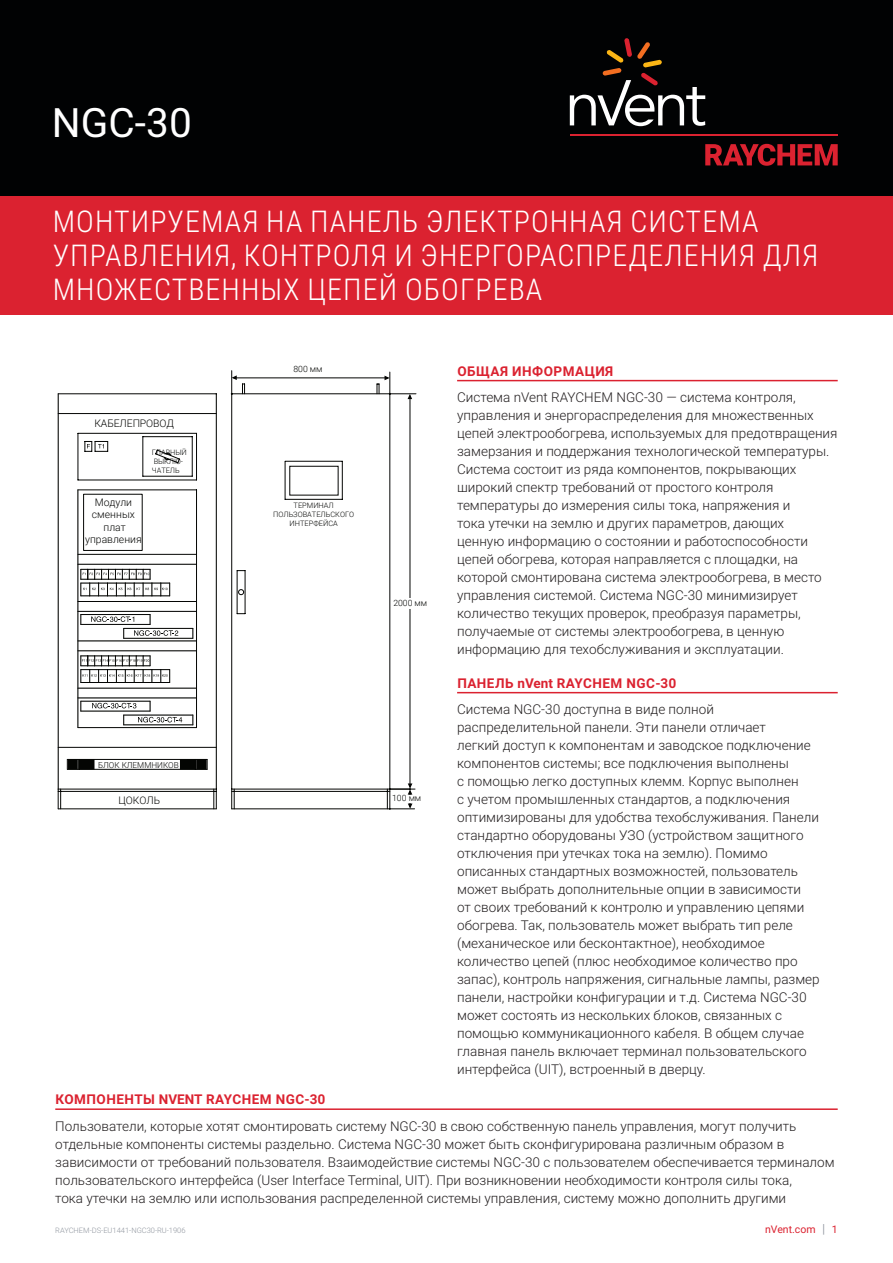
<style>
.page{position:relative;width:893px;height:1263px;background:#fff}
.page>*{position:absolute;margin:0;border:0;box-sizing:border-box;transform-origin:0 0}
.Page_1_Header_-_nVen{font:40.5px "Roboto";color:#fff}
.Page_1_Subhead_White{font:300 30px/33.8px "Roboto Condensed";letter-spacing:.035em;color:#fff}
.Text_-_nVent_Data_Sh{font:300 13.5px/18px "Roboto";color:#231f20}
.Subhead_-_nVent_Data{font:700 13.5px "Roboto";letter-spacing:.035em;color:#db2230}
.t1{font:10.5px "Roboto";color:#db2230}
.t2{font:300 10.35px/12.5px "Roboto";color:#040503;text-align:center}
.t3{font:300 8.7px "Roboto";color:#040503}
.t4{font:300 8.25px "Roboto";color:#040503}
.t5{font:300 7.5px/9px "Roboto";color:#040503;text-align:center}
.t6{font:300 7.5px "Roboto";color:#8f959e}
.s1{font-size:12.6px;color:#8f959e}
</style>
<div class="page">
<div style="left:0;top:0;width:893px;height:196px;background:#010203"></div>
<svg style="left:705px;top:144px;width:133px;height:22px"></svg>
<hr style="left:570px;top:134px;width:268px;height:2px;background:#db2230">
<svg style="left:570px;top:38px;width:135px;height:88px"></svg>
<div style="left:0;top:196px;width:893px;height:118px;background:#db2230"></div>
<hr style="left:457px;top:380px;width:381px;height:1px;background:#db2230">
<hr style="left:457px;top:692px;width:381px;height:1px;background:#db2230">
<svg style="left:58px;top:383px;width:332px;height:426px"></svg>
<svg style="left:231px;top:789px;width:1px;height:20px"></svg>
<hr style="left:410px;top:396px;width:1px;height:391px;background:#040503">
<hr style="left:234px;top:378px;width:154px;height:1px;background:#040503">
<hr style="left:232px;top:393px;width:158px;height:1px;background:#040503">
<hr style="left:390px;top:394px;width:1px;height:395px;background:#040503">
<hr style="left:232px;top:808px;width:158px;height:1px;background:#040503">
<hr style="left:231px;top:394px;width:1px;height:395px;background:#040503">
<hr style="left:232px;top:789px;width:158px;height:1px;background:#040503">
<svg style="left:58px;top:413px;width:159px;height:357px"></svg>
<hr style="left:78px;top:564px;width:119px;height:1px;background:#040503">
<hr style="left:78px;top:554px;width:119px;height:1px;background:#040503">
<hr style="left:78px;top:601px;width:119px;height:1px;background:#040503">
<hr style="left:78px;top:611px;width:119px;height:1px;background:#040503">
<hr style="left:81px;top:614px;width:69px;height:1px;background:#040503">
<hr style="left:81px;top:624px;width:69px;height:1px;background:#040503">
<hr style="left:124px;top:638px;width:69px;height:1px;background:#040503">
<hr style="left:124px;top:628px;width:69px;height:1px;background:#040503">
<hr style="left:78px;top:651px;width:119px;height:1px;background:#040503">
<hr style="left:78px;top:641px;width:119px;height:1px;background:#040503">
<hr style="left:78px;top:727px;width:119px;height:1px;background:#040503">
<hr style="left:58px;top:747px;width:158px;height:1px;background:#040503">
<hr style="left:124px;top:715px;width:69px;height:1px;background:#040503">
<hr style="left:124px;top:725px;width:69px;height:1px;background:#040503">
<hr style="left:81px;top:711px;width:69px;height:1px;background:#040503">
<hr style="left:81px;top:701px;width:69px;height:1px;background:#040503">
<hr style="left:78px;top:698px;width:119px;height:1px;background:#040503">
<hr style="left:78px;top:688px;width:119px;height:1px;background:#040503">
<hr style="left:67px;top:759px;width:140px;height:1px;background:#040503">
<svg style="left:67px;top:760px;width:28px;height:9px"></svg>
<svg style="left:180px;top:759px;width:28px;height:10px"></svg>
<hr style="left:285px;top:461px;width:57px;height:1px;background:#040503">
<hr style="left:342px;top:461px;width:1px;height:38px;background:#040503">
<hr style="left:285px;top:462px;width:1px;height:37px;background:#040503">
<hr style="left:285px;top:499px;width:57px;height:1px;background:#040503">
<svg style="left:85px;top:441px;width:23px;height:11px"></svg>
<svg style="left:81px;top:569px;width:89px;height:28px"></svg>
<svg style="left:91px;top:616px;width:43px;height:6px"></svg>
<svg style="left:134px;top:630px;width:44px;height:6px"></svg>
<svg style="left:81px;top:656px;width:89px;height:27px"></svg>
<svg style="left:138px;top:717px;width:44px;height:5px"></svg>
<svg style="left:92px;top:703px;width:44px;height:5px"></svg>
<svg style="left:231px;top:371px;width:6px;height:23px"></svg>
<svg style="left:385px;top:372px;width:31px;height:27px"></svg>
<svg style="left:389px;top:783px;width:26px;height:26px"></svg>
<div style="left:83px;top:494px;width:59px;height:57px;border:1px solid #040503"></div>
<div style="left:396px;top:795px;width:27px;height:8px;background:#fff"></div>
<div style="left:407px;top:598px;width:6px;height:10px;background:#fff"></div>
<hr style="left:55px;top:1108px;width:783px;height:2px;background:#db2230">
<p class="Page_1_Header_-_nVen" style="left:52px;top:95px;width:142px">NGC-30</p>
<p class="Page_1_Subhead_White" style="left:53px;top:203px;width:767px">МОНТИРУЕМАЯ НА ПАНЕЛЬ ЭЛЕКТРОННАЯ СИСТЕМА<br>УПРАВЛЕНИЯ, КОНТРОЛЯ И ЭНЕРГОРАСПРЕДЕЛЕНИЯ ДЛЯ<br>МНОЖЕСТВЕННЫХ ЦЕПЕЙ ОБОГРЕВА</p>
<p class="t2" style="left:94px;top:417px;width:81px">КАБЕЛЕПРОВОД</p>
<p class="t5" style="left:152px;top:448px;width:36px;text-align:left">ГЛАВНЫЙ<br>ВЫКЛЮ-<br>ЧАТЕЛЬ</p>
<p class="t3" style="left:293px;top:363px;width:31px">800 мм</p>
<p class="t2" style="left:85px;top:495px;width:58px">Модули сменных плат управления</p>
<p class="t5" style="left:273px;top:500px;width:82px">ТЕРМИНАЛ<br>ПОЛЬЗОВАТЕЛЬСКОГО<br>ИНТЕРФЕЙСА</p>
<p class="t4" style="left:98px;top:759px;width:82px">БЛОК КЛЕММНИКОВ</p>
<p class="t2" style="left:118px;top:793px;width:43px">ЦОКОЛЬ</p>
<p class="t3" style="left:393px;top:597px;width:35px">2000 мм</p>
<p class="t3" style="left:392px;top:792px;width:31px">100 мм</p>
<p class="Subhead_-_nVent_Data" style="left:457px;top:361px;width:157px">ОБЩАЯ ИНФОРМАЦИЯ</p>
<p class="Text_-_nVent_Data_Sh" style="left:457px;top:388px;width:382px">Система nVent RAYCHEM NGC-30 — система контроля, управления и энергораспределения для множественных цепей электрообогрева, используемых для предотвращения замерзания и поддержания технологической температуры.<br>Система состоит из ряда компонентов, покрывающих широкий спектр требований от простого контроля температуры до измерения силы тока, напряжения и<br>тока утечки на землю и других параметров, дающих<br>ценную информацию о состоянии и работоспособности цепей обогрева, которая направляется с площадки, на которой смонтирована система электрообогрева, в место управления системой. Система NGC-30 минимизирует количество текущих проверок, преобразуя параметры, получаемые от системы электрообогрева, в ценную информацию для техобслуживания и эксплуатации.</p>
<p class="Subhead_-_nVent_Data" style="left:457px;top:673px;width:220px">ПАНЕЛЬ nVent RAYCHEM NGC-30</p>
<p class="Text_-_nVent_Data_Sh" style="left:457px;top:700px;width:364px">Система NGC-30 доступна в виде полной распределительной панели. Эти панели отличает<br>легкий доступ к компонентам и заводское подключение компонентов системы; все подключения выполнены<br>с помощью легко доступных клемм. Корпус выполнен<br>с учетом промышленных стандартов, а подключения оптимизированы для удобства техобслуживания. Панели стандартно оборудованы УЗО (устройством защитного отключения при утечках тока на землю). Помимо описанных стандартных возможностей, пользователь может выбрать дополнительные опции в зависимости<br>от своих требований к контролю и управлению цепями обогрева. Так, пользователь может выбрать тип реле (механическое или бесконтактное), необходимое количество цепей (плюс необходимое количество про запас), контроль напряжения, сигнальные лампы, размер панели, настройки конфигурации и т.д. Система NGC-30 может состоять из нескольких блоков, связанных с помощью коммуникационного кабеля. В общем случае главная панель включает терминал пользовательского интерфейса (UIT), встроенный в дверцу.</p>
<p class="Subhead_-_nVent_Data" style="left:56px;top:1090px;width:272px">КОМПОНЕНТЫ NVENT RAYCHEM NGC-30</p>
<p class="Text_-_nVent_Data_Sh" style="left:55px;top:1116px;width:781px">Пользователи, которые хотят смонтировать систему NGC-30 в свою собственную панель управления, могут получить отдельные компоненты системы раздельно. Система NGC-30 может быть сконфигурирована различным образом в зависимости от требований пользователя. Взаимодействие системы NGC-30 с пользователем обеспечивается терминалом пользовательского интерфейса (User Interface Terminal, UIT). При возникновении необходимости контроля силы тока,<br>тока утечки на землю или использования распределенной системы управления, систему можно дополнить другими</p>
<p class="t6" style="left:55px;top:1225px;width:132px">RAYCHEM-DS-EU1441-NGC30-RU-1906</p>
<p class="t1" style="left:765px;top:1222px;width:74px">nVent.com <span class="s1">|</span> 1</p>
</div>
